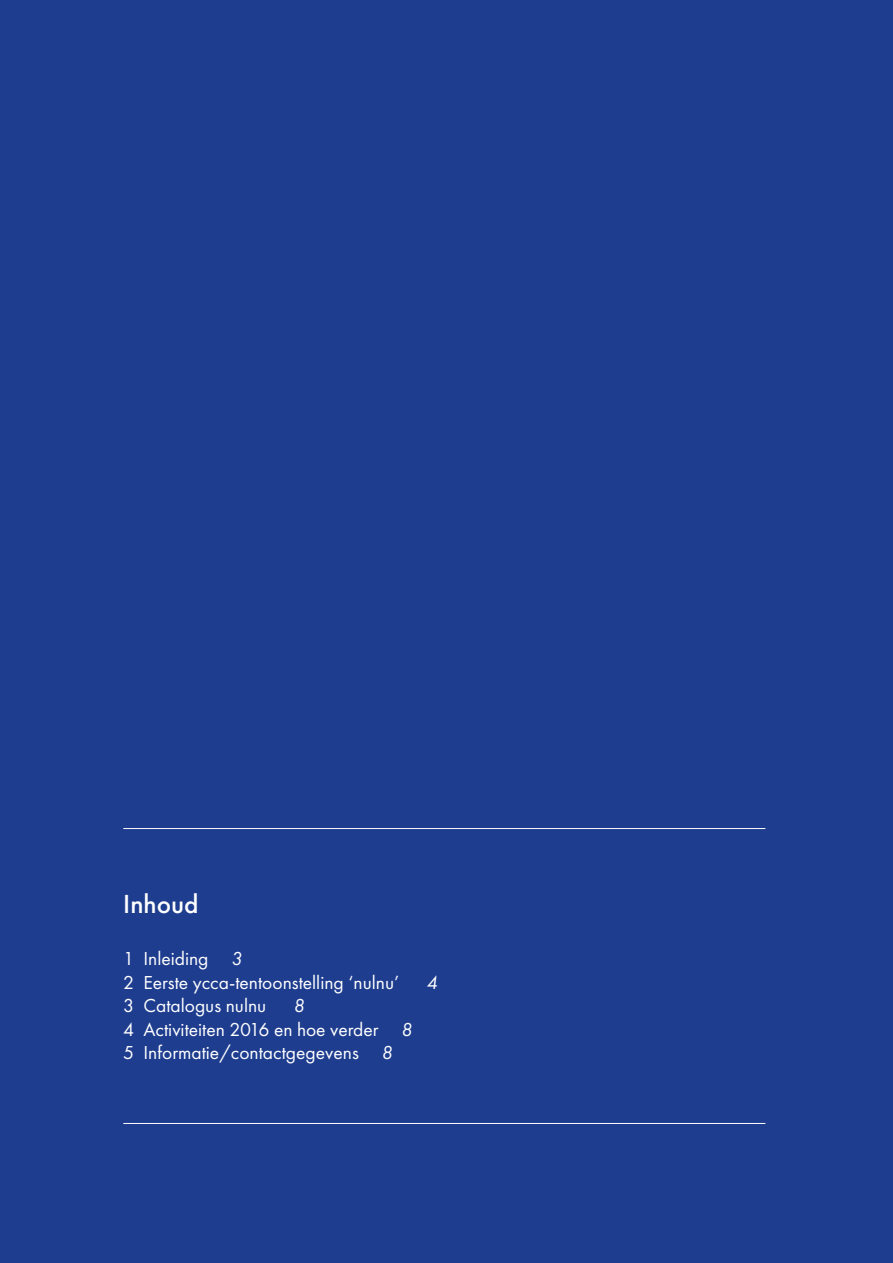
<style>
.page{position:relative;width:893px;height:1263px;background:#1e3d8f}
.page>*{position:absolute;margin:0;border:0;box-sizing:border-box;transform-origin:0 0}
.t1{font:500 24px "Futura";color:#fff}
.t2{font:19.5px/23.4px "Futura PT";color:#fff}
.t3{font:italic 19.5px "Futura PT";color:#fff}
.s1{font-style:italic}
</style>
<div class="page">
<hr style="left:123px;top:828px;width:642px;height:1px;background:#fff">
<hr style="left:123px;top:1123px;width:642px;height:1px;background:#fff">
<p class="t1" style="left:123px;top:888px;width:77px">Inhoud</p>
<p class="t2" style="left:123px;top:947px;width:277px">1 Inleiding <span class="s1">3<br></span>2 Eerste ycca-tentoonstelling ‘nulnu’</p>
<p class="t2" style="left:123px;top:994px;width:145px">3 Catalogus nulnu</p>
<p class="t2" style="left:123px;top:994px;width:290px;text-indent:170px"><span class="s1">8<br></span>4 Activiteiten 2016 en hoe verder <span class="s1">8<br></span>5 Informatie/contactgegevens <span class="s1">8</span></p>
<p class="t3" style="left:426px;top:971px;width:13px">4</p>
</div>
